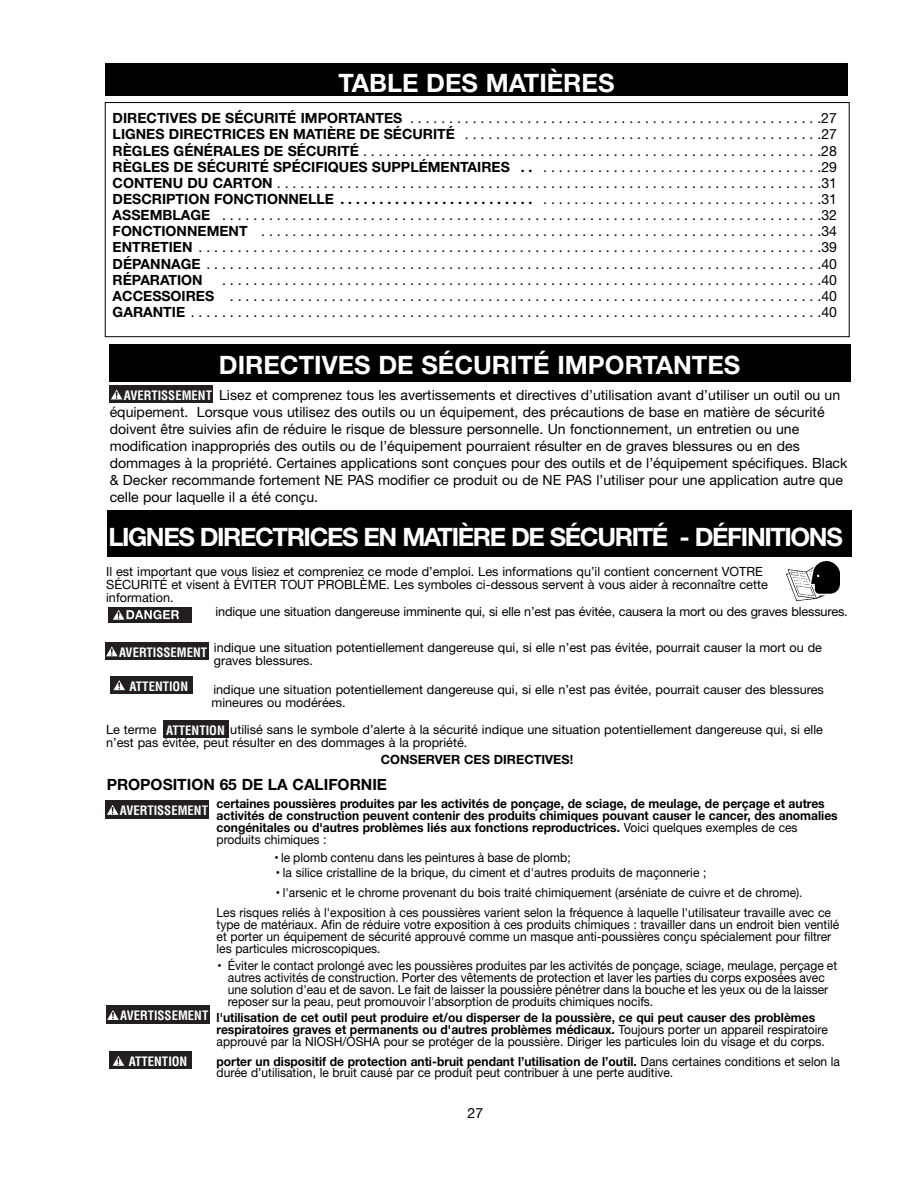
<style>
.page{position:relative;width:918px;height:1188px;background:#fff}
.page>*{position:absolute;margin:0;border:0;box-sizing:border-box;transform-origin:0 0}
.t1{font:700 25.35px "Helvetica Neue";letter-spacing:-.055em;color:#fff}
.t2{font:700 25.35px "Helvetica Neue";color:#fff}
.t3{font:700 15.45px "Helvetica Neue";color:#000}
.t4{font:14.1px/16.2px "Helvetica Neue";color:#000;text-align:justify}
.t5{font:12.75px/12px "Helvetica Neue";color:#000;scale:.95 1}
.t6{font:12.75px/12.9px "Helvetica Neue";color:#000}
.t7{font:700 12.75px/12px "Helvetica Neue";color:#000;scale:.95 1}
.t8{font:700 condensed 12.75px "Helvetica";color:#fff}
.t9{font:700 12.75px "Helvetica Neue";color:#000}
.s1{font-weight:700}
.s2{font-family:"Helvetica";font-weight:700;font-stretch:condensed;color:#fff}
.s3{font-weight:400}
.s4{font-family:"Helvetica"}
</style>
<div class="page">
<div style="left:106px;top:63px;width:742px;height:32px;background:#000"></div>
<div style="left:105px;top:102px;width:745px;height:235px;border:1px solid #000"></div>
<div style="left:109px;top:344px;width:742px;height:37px;background:#000"></div>
<div style="left:110px;top:385px;width:103px;height:18px;background:#231f20"></div>
<svg style="left:111px;top:389px;width:11px;height:10px"></svg>
<div style="left:107px;top:511px;width:745px;height:46px;background:#000"></div>
<div style="left:108px;top:607px;width:83px;height:16px;background:#231f20"></div>
<svg style="left:113px;top:610px;width:66px;height:10px"></svg>
<div style="left:105px;top:642px;width:104px;height:18px;background:#231f20"></div>
<svg style="left:106px;top:646px;width:12px;height:10px"></svg>
<div style="left:110px;top:676px;width:83px;height:18px;background:#231f20"></div>
<svg style="left:113px;top:680px;width:12px;height:10px"></svg>
<div style="left:164px;top:720px;width:65px;height:17px;background:#231f20"></div>
<div style="left:106px;top:801px;width:103px;height:18px;background:#231f20"></div>
<svg style="left:107px;top:805px;width:12px;height:10px"></svg>
<img style="left:787px;top:561px;width:53px;height:40px">
<div style="left:106px;top:1006px;width:104px;height:18px;background:#231f20"></div>
<svg style="left:107px;top:1010px;width:12px;height:10px"></svg>
<div style="left:110px;top:1052px;width:82px;height:17px;background:#231f20"></div>
<svg style="left:113px;top:1056px;width:11px;height:10px"></svg>
<h1 class="t2" style="left:339px;top:73px;width:277px">TABLE DES MATIÈRES</h1>
<p class="t4" style="left:113px;top:112px;width:726px"><span class="s1">DIRECTIVES DE SÉCURITÉ IMPORTANTES</span> . . . . . . . . . . . . . . . . . . . . . . . . . . . . . . . . . . . . . . . . . . . . . . . . . . . . .27<br><span class="s1">LIGNES DIRECTRICES EN MATIÈRE DE SÉCURITÉ</span> . . . . . . . . . . . . . . . . . . . . . . . . . . . . . . . . . . . . . . . . . . . . . .27<br><span class="s1">RÈGLES GÉNÉRALES DE SÉCURITÉ</span> . . . . . . . . . . . . . . . . . . . . . . . . . . . . . . . . . . . . . . . . . . . . . . . . . . . . . . . . . . .28<br><span class="s1">RÈGLES DE SÉCURITÉ SPÉCIFIQUES SUPPLÉMENTAIRES . .</span> . . . . . . . . . . . . . . . . . . . . . . . . . . . . . . . . . . . .29<br><span class="s1">CONTENU DU CARTON</span> . . . . . . . . . . . . . . . . . . . . . . . . . . . . . . . . . . . . . . . . . . . . . . . . . . . . . . . . . . . . . . . . . . . . . .31<br><span class="s1">DESCRIPTION FONCTIONNELLE . . . . . . . . . . . . . . . . . . . . . . . . .</span> . . . . . . . . . . . . . . . . . . . . . . . . . . . . . . . . . . . .31<br><span class="s1">ASSEMBLAGE</span> . . . . . . . . . . . . . . . . . . . . . . . . . . . . . . . . . . . . . . . . . . . . . . . . . . . . . . . . . . . . . . . . . . . . . . . . . . . . .32<br><span class="s1">FONCTIONNEMENT</span> . . . . . . . . . . . . . . . . . . . . . . . . . . . . . . . . . . . . . . . . . . . . . . . . . . . . . . . . . . . . . . . . . . . . . . . .34<br><span class="s1">ENTRETIEN</span> . . . . . . . . . . . . . . . . . . . . . . . . . . . . . . . . . . . . . . . . . . . . . . . . . . . . . . . . . . . . . . . . . . . . . . . . . . . . . . . .39<br><span class="s1">DÉPANNAGE</span> . . . . . . . . . . . . . . . . . . . . . . . . . . . . . . . . . . . . . . . . . . . . . . . . . . . . . . . . . . . . . . . . . . . . . . . . . . . . . . .40<br><span class="s1">RÉPARATION</span></p>
<p class="t4" style="left:113px;top:273px;width:726px;text-indent:109px">. . . . . . . . . . . . . . . . . . . . . . . . . . . . . . . . . . . . . . . . . . . . . . . . . . . . . . . . . . . . . . . . . . . . . . . . . . . . .40<br><span class="s1">ACCESSOIRES</span> . . . . . . . . . . . . . . . . . . . . . . . . . . . . . . . . . . . . . . . . . . . . . . . . . . . . . . . . . . . . . . . . . . . . . . . . . . . .40<br><span class="s1">GARANTIE</span> . . . . . . . . . . . . . . . . . . . . . . . . . . . . . . . . . . . . . . . . . . . . . . . . . . . . . . . . . . . . . . . . . . . . . . . . . . . . . . . . .40</p>
<h1 class="t2" style="left:219px;top:356px;width:523px">DIRECTIVES DE SÉCURITÉ IMPORTANTES</h1>
<p class="t4" style="left:110px;top:388px;width:739px;line-height:17px;text-align:left;text-indent:109px">Lisez et comprenez tous les avertissements et directives d’utilisation avant d’utiliser un outil ou un équipement. Lorsque vous utilisez des outils ou un équipement, des précautions de base en matière de sécurité doivent être suivies afin de réduire le risque de blessure personnelle. Un fonctionnement, un entretien ou une modification inappropriés des outils ou de l’équipement pourraient résulter en de graves blessures ou en des dommages à la propriété. Certaines applications sont conçues pour des outils et de l’équipement spécifiques. Black &amp; Decker recommande fortement NE PAS modifier ce produit ou de NE PAS l’utiliser pour une application autre que celle pour laquelle il a été conçu.</p>
<p class="t8" style="left:124px;top:390px;width:90px">AVERTISSEMENT</p>
<h1 class="t1" style="left:108px;top:528px;width:736px">LIGNES DIRECTRICES EN MATIÈRE DE SÉCURITÉ - DÉFINITIONS</h1>
<p class="t6" style="left:106px;top:566px;width:663px">Il est important que vous lisiez et compreniez ce mode d’emploi. Les informations qu’il contient concernent VOTRE<br>SÉCURITÉ et visent à ÉVITER TOUT PROBLÈME. Les symboles ci-dessous servent à vous aider à reconnaître cette information.</p>
<p class="t6" style="left:215px;top:607px;width:634px">indique une situation dangereuse imminente qui, si elle n’est pas évitée, causera la mort ou des graves blessures.</p>
<p class="t6" style="left:214px;top:643px;width:610px">indique une situation potentiellement dangereuse qui, si elle n’est pas évitée, pourrait causer la mort ou de graves blessures.</p>
<p class="t6" style="left:212px;top:684px;width:614px">indique une situation potentiellement dangereuse qui, si elle n’est pas évitée, pourrait causer des blessures mineures ou modérées.</p>
<p class="t6" style="left:106px;top:724px;width:52px">Le terme</p>
<p class="t8" style="left:119px;top:647px;width:90px">AVERTISSEMENT</p>
<p class="t8" style="left:130px;top:681px;width:60px">ATTENTION</p>
<p class="t6" style="left:106px;top:724px;width:718px;text-indent:60px"><span class="s2">ATTENTION</span> utilisé sans le symbole d’alerte à la sécurité indique une situation potentiellement dangereuse qui, si elle n’est pas évitée, peut résulter en des dommages à la propriété.</p>
<p class="t9" style="left:381px;top:755px;width:194px">CONSERVER CES DIRECTIVES!</p>
<p class="t3" style="left:107px;top:779px;width:282px">PROPOSITION 65 DE LA CALIFORNIE</p>
<p class="t8" style="left:120px;top:806px;width:90px">AVERTISSEMENT</p>
<p class="t8" style="left:120px;top:1011px;width:90px">AVERTISSEMENT</p>
<p class="t8" style="left:129px;top:1057px;width:60px">ATTENTION</p>
<p class="t7" style="left:217px;top:799px;width:655px">certaines poussières produites par les activités de ponçage, de sciage, de meulage, de perçage et autres activités de construction peuvent contenir des produits chimiques pouvant causer le cancer, des anomalies congénitales ou d'autres problèmes liés aux fonctions reproductrices. <span class="s3">Voici quelques exemples de ces produits chimiques :</span></p>
<p class="t5" style="left:274px;top:853px;width:314px"><span class="s4">•</span> le plomb contenu dans les peintures à base de plomb;</p>
<p class="t5" style="left:275px;top:868px;width:456px"><span class="s4">•</span> la silice cristalline de la brique, du ciment et d'autres produits de maçonnerie ;</p>
<p class="t5" style="left:217px;top:884px;width:648px;line-height:19.6px;text-indent:58px"><span class="s4">•</span> l'arsenic et le chrome provenant du bois traité chimiquement (arséniate de cuivre et de chrome).<br>Les risques reliés à l'exposition à ces poussières varient selon la fréquence à laquelle l'utilisateur travaille avec ce</p>
<p class="t5" style="left:217px;top:920px;width:657px">type de matériaux. Afin de réduire votre exposition à ces produits chimiques : travailler dans un endroit bien ventilé et porter un équipement de sécurité approuvé comme un masque anti-poussières conçu spécialement pour filtrer les particules microscopiques.</p>
<p class="t5" style="left:228px;top:961px;width:643px;text-indent:-11px"><span class="s4">•</span> Éviter le contact prolongé avec les poussières produites par les activités de ponçage, sciage, meulage, perçage et autres activités de construction. Porter des vêtements de protection et laver les parties du corps exposées avec une solution d'eau et de savon. Le fait de laisser la poussière pénétrer dans la bouche et les yeux ou de la laisser reposer sur la peau, peut promouvoir l'absorption de produits chimiques nocifs.</p>
<p class="t7" style="left:217px;top:1012px;width:645px">l'utilisation de cet outil peut produire et/ou disperser de la poussière, ce qui peut causer des problèmes respiratoires graves et permanents ou d'autres problèmes médicaux. <span class="s3">Toujours porter un appareil respiratoire approuvé par la NIOSH/OSHA pour se protéger de la poussière. Diriger les particules loin du visage et du corps.</span></p>
<p class="t5" style="left:217px;top:1056px;width:658px"><span class="s1">porter un dispositif de protection anti-bruit pendant l’utilisation de l’outil.</span> Dans certaines conditions et selon la durée d’utilisation, le bruit causé par ce produit peut contribuer à une perte auditive.</p>
<p class="t4" style="left:468px;top:1106px;width:17px">27</p>
</div>
